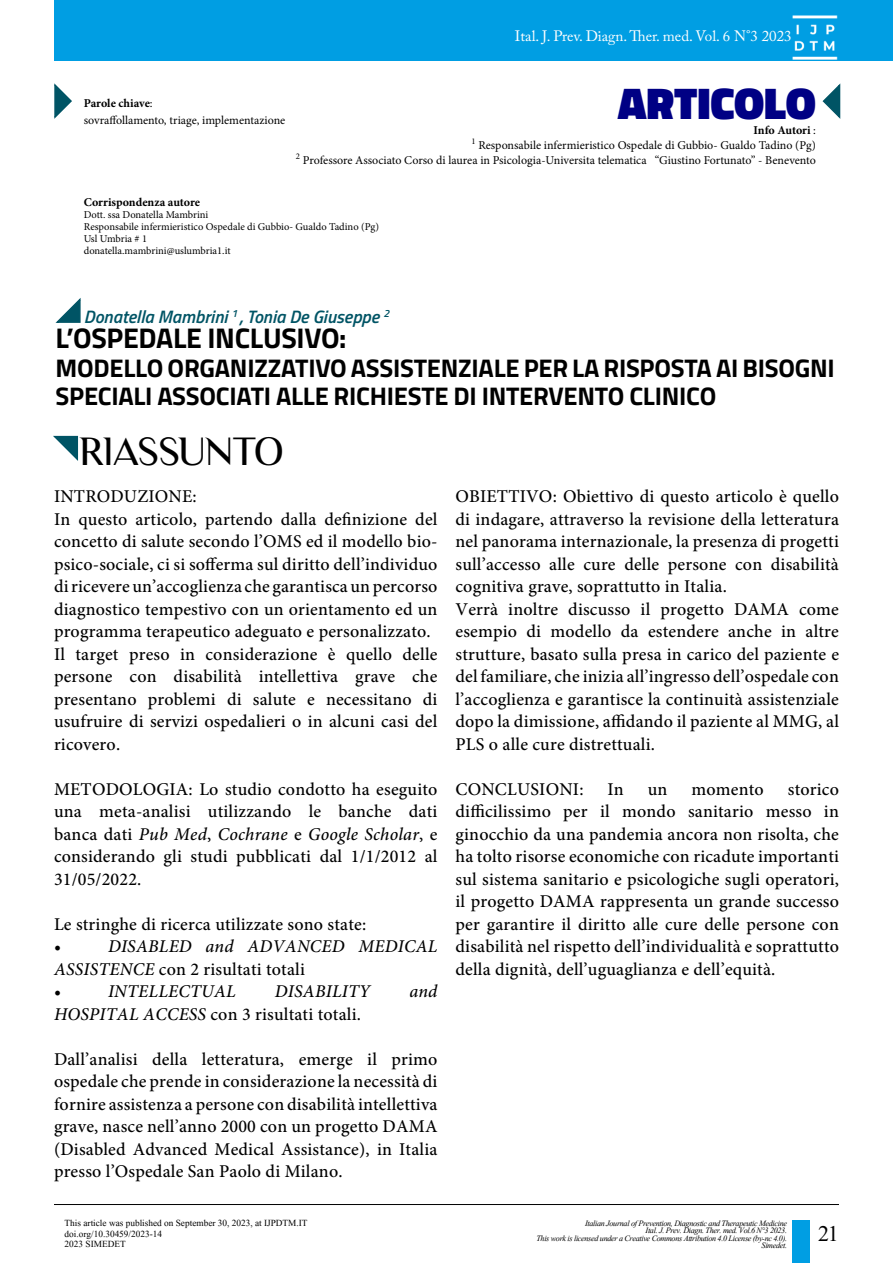
<style>
.page{position:relative;width:893px;height:1263px;background:#fff}
.page>*{position:absolute;margin:0;border:0;box-sizing:border-box;transform-origin:0 0}
.t1{font:900 45px "Titillium Web";color:#000084}
.t2{font:37.5px "Luxia Display";letter-spacing:-.04em;color:#000}
.t3{font:700 28.5px "Titillium Web";letter-spacing:-.01em;color:#000}
.t4{font:28.5px "Kokila";color:#000}
.t5{font:700 25.5px/28.5px "Titillium Web";letter-spacing:-.01em;color:#000}
.t6{font:500 18px/22.5px "Minion Pro";letter-spacing:.01em;color:#000;text-align:justify}
.t7{font:italic 500 18px/22.5px "Minion Pro";letter-spacing:.01em;color:#000}
.t8{font:italic 600 18px "Titillium Web";color:#005465}
.t9{font:15px "Adobe Caslon Pro";color:#fff}
.t10{font:12px "Minion Pro";color:#000}
.t11{font:12px "Kokila";color:#000}
.t12{font:700 12px "Minion Pro";letter-spacing:-.005em;color:#000}
.t13{font:italic 10.5px/7.5px "Kokila";letter-spacing:-.03em;color:#000;text-align:right}
.t14{font:10.5px "Minion Pro";color:#000}
.s1{font-weight:400}
.s2{font-style:italic}
.s3{font-style:normal}
</style>
<div class="page">
<div style="left:54px;top:0;width:839px;height:61px;background:#009ee3"></div>
<img style="left:792px;top:15px;width:46px;height:45px">
<hr style="left:54px;top:1204px;width:785px;height:1px;background:#000">
<div style="left:792px;top:1220px;width:18px;height:43px;background:#009ee3"></div>
<svg style="left:55px;top:298px;width:26px;height:25px"></svg>
<svg style="left:822px;top:83px;width:19px;height:36px"></svg>
<svg style="left:54px;top:83px;width:18px;height:36px"></svg>
<svg style="left:53px;top:435px;width:26px;height:26px"></svg>
<p class="t9" style="left:515px;top:27px;width:278px">Ital. J. Prev. Diagn. Ther. med. Vol. 6 N°3 2023</p>
<p class="t12" style="left:84px;top:95px;width:70px">Parole chiave<span class="s1">:</span></p>
<p class="t10" style="left:84px;top:112px;width:203px">sovraffollamento, triage, implementazione</p>
<p class="t1" style="left:618px;top:71px;width:200px">ARTICOLO</p>
<p class="t12" style="left:753px;top:122px;width:64px">Info Autori <span class="s1">:</span></p>
<p class="t10" style="left:471px;top:138px;width:346px"><sup>1</sup> Responsabile infermieristico Ospedale di Gubbio- Gualdo Tadino (Pg)</p>
<p class="t10" style="left:296px;top:153px;width:521px"><sup>2</sup> Professore Associato Corso di laurea in Psicologia-Universita telematica “Giustino Fortunato” - Benevento</p>
<p class="t12" style="left:84px;top:194px;width:118px">Corrispondenza autore</p>
<p class="t14" style="left:84px;top:208px;width:126px">Dott. ssa Donatella Mambrini</p>
<p class="t14" style="left:84px;top:220px;width:297px">Responsabile infermieristico Ospedale di Gubbio- Gualdo Tadino (Pg)</p>
<p class="t14" style="left:84px;top:232px;width:65px">Usl Umbria # 1</p>
<p class="t14" style="left:84px;top:244px;width:148px">donatella.mambrini@uslumbria1.it</p>
<p class="t8" style="left:84px;top:303px;width:307px">Donatella Mambrini <sup>1</sup> , Tonia De Giuseppe <sup>2</sup></p>
<p class="t3" style="left:56px;top:316px;width:292px">L’OSPEDALE INCLUSIVO:</p>
<p class="t5" style="left:56px;top:352px;width:781px">MODELLO ORGANIZZATIVO ASSISTENZIALE PER LA RISPOSTA AI BISOGNI<br>SPECIALI ASSOCIATI ALLE RICHIESTE DI INTERVENTO CLINICO</p>
<p class="t2" style="left:78px;top:428px;width:207px">RIASSUNTO</p>
<p class="t6" style="left:54px;top:485px;width:144px">INTRODUZIONE:</p>
<p class="t6" style="left:54px;top:508px;width:385px">In questo articolo, partendo dalla definizione del concetto di salute secondo l’OMS ed il modello bio&shy;psico-sociale, ci si sofferma sul diritto dell’individuo di ricevere un’accoglienza che garantisca un percorso diagnostico tempestivo con un orientamento ed un programma terapeutico adeguato e personalizzato.</p>
<p class="t6" style="left:54px;top:643px;width:385px">Il target preso in considerazione è quello delle persone con disabilità intellettiva grave che presentano problemi di salute e necessitano di usufruire di servizi ospedalieri o in alcuni casi del ricovero.</p>
<p class="t6" style="left:54px;top:778px;width:385px">METODOLOGIA: Lo studio condotto ha eseguito una meta-analisi utilizzando le banche dati banca dati <span class="s2">Pub Med</span>, <span class="s2">Cochrane</span> e <span class="s2">Google Scholar</span>, e considerando gli studi pubblicati dal 1/1/2012 al 31/05/2022.</p>
<p class="t6" style="left:54px;top:913px;width:314px">Le stringhe di ricerca utilizzate sono state:</p>
<p class="t6" style="left:54px;top:935px;width:9px">•</p>
<p class="t7" style="left:54px;top:935px;width:385px;text-indent:54px">DISABLED and ADVANCED MEDICAL<br>ASSISTENCE <span class="s3">con 2 risultati totali</span></p>
<p class="t6" style="left:54px;top:980px;width:9px">•</p>
<p class="t7" style="left:108px;top:980px;width:129px">INTELLECTUAL</p>
<p class="t7" style="left:275px;top:980px;width:97px">DISABILITY</p>
<p class="t7" style="left:409px;top:980px;width:30px">and</p>
<p class="t6" style="left:54px;top:1003px;width:308px"><span class="s2">HOSPITAL ACCESS</span> con 3 risultati totali.</p>
<p class="t6" style="left:54px;top:1048px;width:385px">Dall’analisi della letteratura, emerge il primo ospedale che prende in considerazione la necessità di fornire assistenza a persone con disabilità intellettiva grave, nasce nell’anno 2000 con un progetto DAMA (Disabled Advanced Medical Assistance), in Italia presso l’Ospedale San Paolo di Milano.</p>
<p class="t11" style="left:65px;top:1216px;width:244px">This article was published on September 30, 2023, at IJPDTM.IT</p>
<p class="t11" style="left:65px;top:1226px;width:99px">doi.org/10.30459/2023-14</p>
<p class="t11" style="left:65px;top:1237px;width:63px">2023 SIMEDET</p>
<p class="t6" style="left:455px;top:485px;width:385px">OBIETTIVO: Obiettivo di questo articolo è quello di indagare, attraverso la revisione della letteratura nel panorama internazionale, la presenza di progetti sull’accesso alle cure delle persone con disabilità cognitiva grave, soprattutto in Italia.</p>
<p class="t6" style="left:455px;top:598px;width:385px">Verrà inoltre discusso il progetto DAMA come esempio di modello da estendere anche in altre strutture, basato sulla presa in carico del paziente e del familiare, che inizia all’ingresso dell’ospedale con l’accoglienza e garantisce la continuità assistenziale dopo la dimissione, affidando il paziente al MMG, al PLS o alle cure distrettuali.</p>
<p class="t6" style="left:455px;top:778px;width:130px">CONCLUSIONI:</p>
<p class="t6" style="left:607px;top:778px;width:18px">In</p>
<p class="t6" style="left:648px;top:778px;width:21px">un</p>
<p class="t6" style="left:691px;top:778px;width:74px">momento</p>
<p class="t6" style="left:455px;top:778px;width:385px;text-indent:332px">storico difficilissimo per il mondo sanitario messo in ginocchio da una pandemia ancora non risolta, che ha tolto risorse economiche con ricadute importanti sul sistema sanitario e psicologiche sugli operatori, il progetto DAMA rappresenta un grande successo per garantire il diritto alle cure delle persone con disabilità nel rispetto dell’individualità e soprattutto della dignità, dell’uguaglianza e dell’equità.</p>
<p class="t13" style="left:536px;top:1219px;width:252px">Italian Journal of Prevention, Diagnostic and Therapeutic Medicine<br>Ital. J. Prev. Diagn. Ther. med. Vol.6 N°3 2023.<br>This work is licensed under a Creative Commons Attribution 4.0 License (by-nc 4.0).<br>Simedet.</p>
<p class="t4" style="left:818px;top:1216px;width:22px">21</p>
</div>
